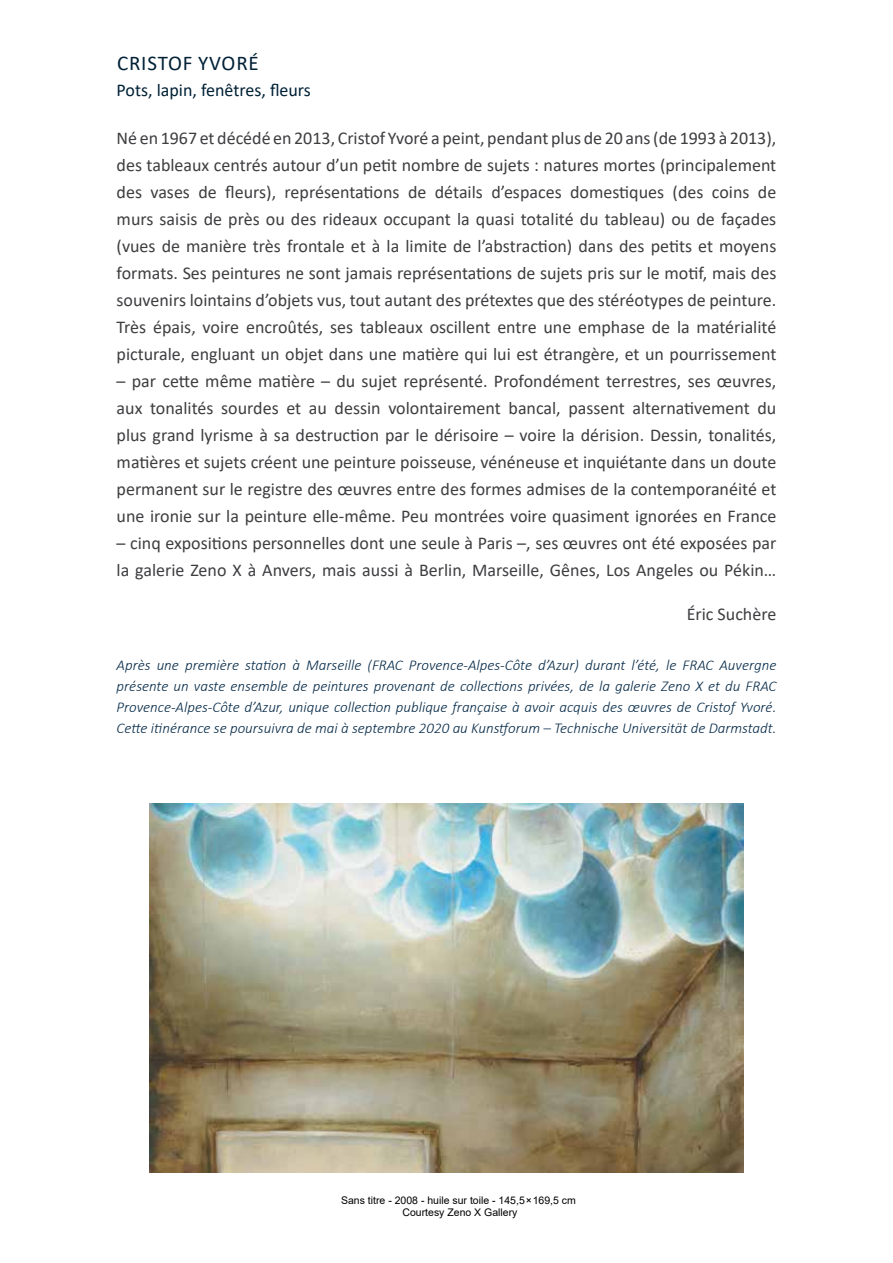
<style>
.page{position:relative;width:893px;height:1263px;background:#fff}
.page>*{position:absolute;margin:0;border:0;box-sizing:border-box;transform-origin:0 0}
.t1{font:21px "Calibri";letter-spacing:.04em;color:#002136}
.t2{font:18px/27px "Calibri";color:#3e3d40;text-align:justify}
.t3{font:18px "Calibri";color:#002136}
.t4{font:italic 300 15px/21px "Calibri";color:#042947;text-align:justify}
.t5{font:10.5px/12.6px "Arial";color:#000;text-align:center}
</style>
<div class="page">
<img style="left:150px;top:804px;width:593px;height:368px">
<p class="t1" style="left:117px;top:48px;width:143px">CRISTOF YVORÉ</p>
<p class="t3" style="left:117px;top:77px;width:196px">Pots, lapin, fenêtres, fleurs</p>
<p class="t2" style="left:117px;top:124px;width:661px">Né en 1967 et décédé en 2013, Cristof Yvoré a peint, pendant plus de 20 ans (de 1993 à 2013), des tableaux centrés autour d’un petit nombre de sujets : natures mortes (principalement des vases de fleurs), représentations de détails d’espaces domestiques (des coins de murs saisis de près ou des rideaux occupant la quasi totalité du tableau) ou de façades (vues de manière très frontale et à la limite de l’abstraction) dans des petits et moyens formats. Ses peintures ne sont jamais représentations de sujets pris sur le motif, mais des souvenirs lointains d’objets vus, tout autant des prétextes que des stéréotypes de peinture.<br>Très épais, voire encroûtés, ses tableaux oscillent entre une emphase de la matérialité picturale, engluant un objet dans une matière qui lui est étrangère, et un pourrissement</p>
<p class="t2" style="left:117px;top:367px;width:661px">– par cette même matière – du sujet représenté. Profondément terrestres, ses œuvres, aux tonalités sourdes et au dessin volontairement bancal, passent alternativement du plus grand lyrisme à sa destruction par le dérisoire – voire la dérision. Dessin, tonalités, matières et sujets créent une peinture poisseuse, vénéneuse et inquiétante dans un doute permanent sur le registre des œuvres entre des formes admises de la contemporanéité et une ironie sur la peinture elle-même. Peu montrées voire quasiment ignorées en France</p>
<p class="t2" style="left:117px;top:529px;width:661px">– cinq expositions personnelles dont une seule à Paris –, ses œuvres ont été exposées par la galerie Zeno X à Anvers, mais aussi à Berlin, Marseille, Gênes, Los Angeles ou Pékin…</p>
<p class="t2" style="left:687px;top:600px;width:91px">Éric Suchère</p>
<p class="t4" style="left:117px;top:655px;width:661px">Après une première station à Marseille (FRAC Provence-Alpes-Côte d’Azur) durant l’été, le FRAC Auvergne présente un vaste ensemble de peintures provenant de collections privées, de la galerie Zeno X et du FRAC Provence-Alpes-Côte d’Azur, unique collection publique française à avoir acquis des œuvres de Cristof Yvoré.<br>Cette itinérance se poursuivra de mai à septembre 2020 au Kunstforum – Technische Universität de Darmstadt.</p>
<p class="t5" style="left:341px;top:1194px;width:236px">Sans titre - 2008 - huile sur toile - 145,5 × 169,5 cm<br>Courtesy Zeno X Gallery</p>
</div>
